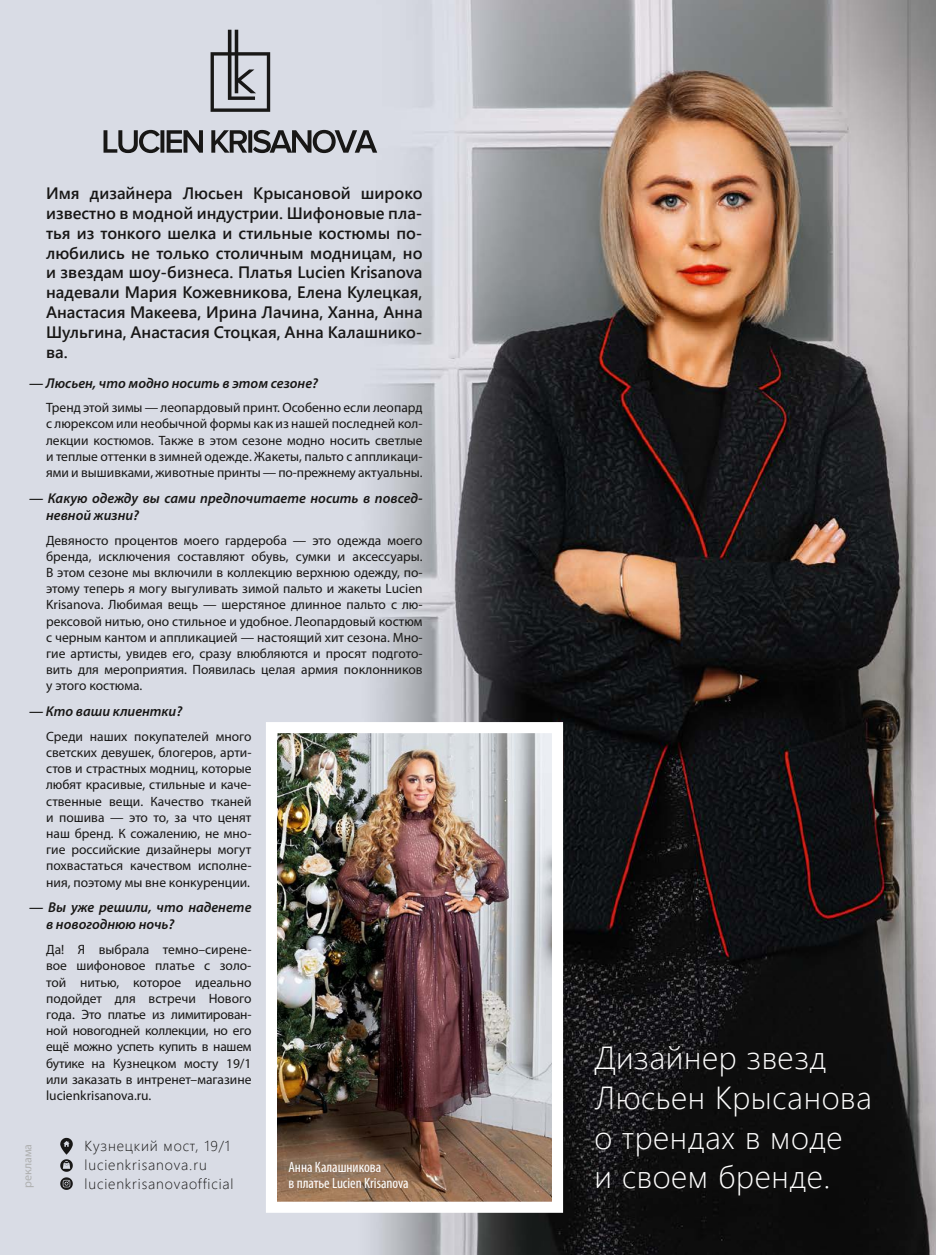
<style>
.page{position:relative;width:936px;height:1255px;background:#fff}
.page>*{position:absolute;margin:0;border:0;box-sizing:border-box;transform-origin:0 0}
.t1{font:300 31.8px/39.8px "Segoe UI";letter-spacing:.02em;color:#fff}
.t2{font:600 16.5px/19.8px "Segoe UI";color:#181716;text-align:justify}
.t3{font:condensed 15px/15.9px "Myriad Pro";color:#fff}
.t4{font:300 14.4px/18.9px "Segoe UI";letter-spacing:.06em;color:#181716}
.t5{font:italic 600 14.25px/17.1px "Myriad Pro";color:#181716}
.t6{font:13.5px/16.2px "Myriad Pro";color:#181716;text-align:justify}
.t7{font:12px "Myriad Pro";color:#afb0b0}
</style>
<div class="page">
<img style="left:0;top:0;width:935px;height:1254px">
<svg style="left:210px;top:30px;width:60px;height:82px;background:#a2a3aa"></svg>
<svg style="left:103px;top:130px;width:274px;height:23px;background:#818286"></svg>
<svg style="left:579px;top:1031px;width:305px;height:177px;background:#101010"></svg>
<img style="left:260px;top:716px;width:308px;height:502px">
<svg style="left:60px;top:1137px;width:13px;height:34px"></svg>
<svg style="left:60px;top:1177px;width:13px;height:12px"></svg>
<p class="t2" style="left:46px;top:182px;width:378px">Имя дизайнера Люсьен Крысановой широко известно в модной индустрии. Шифоновые пла&shy;тья из тонкого шелка и стильные костюмы по&shy;любились не только столичным модницам, но и звездам шоу-бизнеса. Платья Lucien Krisanova надевали Мария Кожевникова, Елена Кулецкая, Анастасия Макеева, Ирина Лачина, Ханна, Анна Шульгина, Анастасия Стоцкая, Анна Калашнико&shy;ва.</p>
<p class="t5" style="left:29px;top:374px;width:290px">— Люсьен, что модно носить в этом сезоне?</p>
<p class="t6" style="left:46px;top:399px;width:378px">Тренд этой зимы — леопардовый принт. Особенно если леопард с люрексом или необычной формы как из нашей последней кол&shy;лекции костюмов. Также в этом сезоне модно носить светлые и теплые оттенки в зимней одежде. Жакеты, пальто с аппликаци&shy;ями и вышивками, животные принты — по-прежнему актуальны.</p>
<p class="t5" style="left:46px;top:489px;width:378px;text-indent:-17px">— Какую одежду вы сами предпочитаете носить в повсед&shy;невной жизни?</p>
<p class="t6" style="left:46px;top:531px;width:378px">Девяносто процентов моего гардероба — это одежда моего бренда, исключения составляют обувь, сумки и аксессуары.<br>В этом сезоне мы включили в коллекцию верхнюю одежду, по&shy;этому теперь я могу выгуливать зимой пальто и жакеты Lucien Krisanova. Любимая вещь — шерстяное длинное пальто с лю&shy;рексовой нитью, оно стильное и удобное. Леопардовый костюм с черным кантом и аппликацией — настоящий хит сезона. Мно&shy;гие артисты, увидев его, сразу влюбляются и просят подгото&shy;вить для мероприятия. Появилась целая армия поклонников у этого костюма.</p>
<p class="t5" style="left:29px;top:702px;width:155px">— Кто ваши клиентки?</p>
<p class="t6" style="left:46px;top:728px;width:207px">Среди наших покупателей много светских девушек, блогеров, арти&shy;стов и страстных модниц, которые любят красивые, стильные и каче&shy;ственные вещи. Качество тканей и пошива — это то, за что ценят наш бренд. К сожалению, не мно&shy;гие российские дизайнеры могут похвастаться качеством исполне&shy;ния, поэтому мы вне конкуренции.</p>
<p class="t5" style="left:46px;top:898px;width:207px;text-indent:-17px">— Вы уже решили, что наденете в новогоднюю ночь?</p>
<p class="t6" style="left:46px;top:941px;width:207px">Да! Я выбрала темно–сирене&shy;вое шифоновое платье с золо&shy;той нитью, которое идеально подойдет для встречи Нового года. Это платье из лимитирован&shy;ной новогодней коллекции, но его ещё можно успеть купить в нашем бутике на Кузнецком мосту 19/1 или заказать в интренет–магазине lucienkrisanova.ru.</p>
<p class="t7" style="left:20px;top:1187px;width:46px;rotate:-90deg">реклама</p>
<p class="t4" style="left:85px;top:1134px;width:150px">Кузнецкий мост, 19/1 lucienkrisanova.ru lucienkrisanovaofficial</p>
<p class="t3" style="left:288px;top:1159px;width:122px">Анна Калашникова<br>в платье Lucien Krisanova</p>
<h1 class="t1" style="left:594px;top:1034px;width:279px">Дизайнер звезд<br>Люсьен Крысанова о трендах в моде</h1>
<h1 class="t1" style="left:594px;top:1154px;width:237px">и своем бренде.</h1>
</div>
